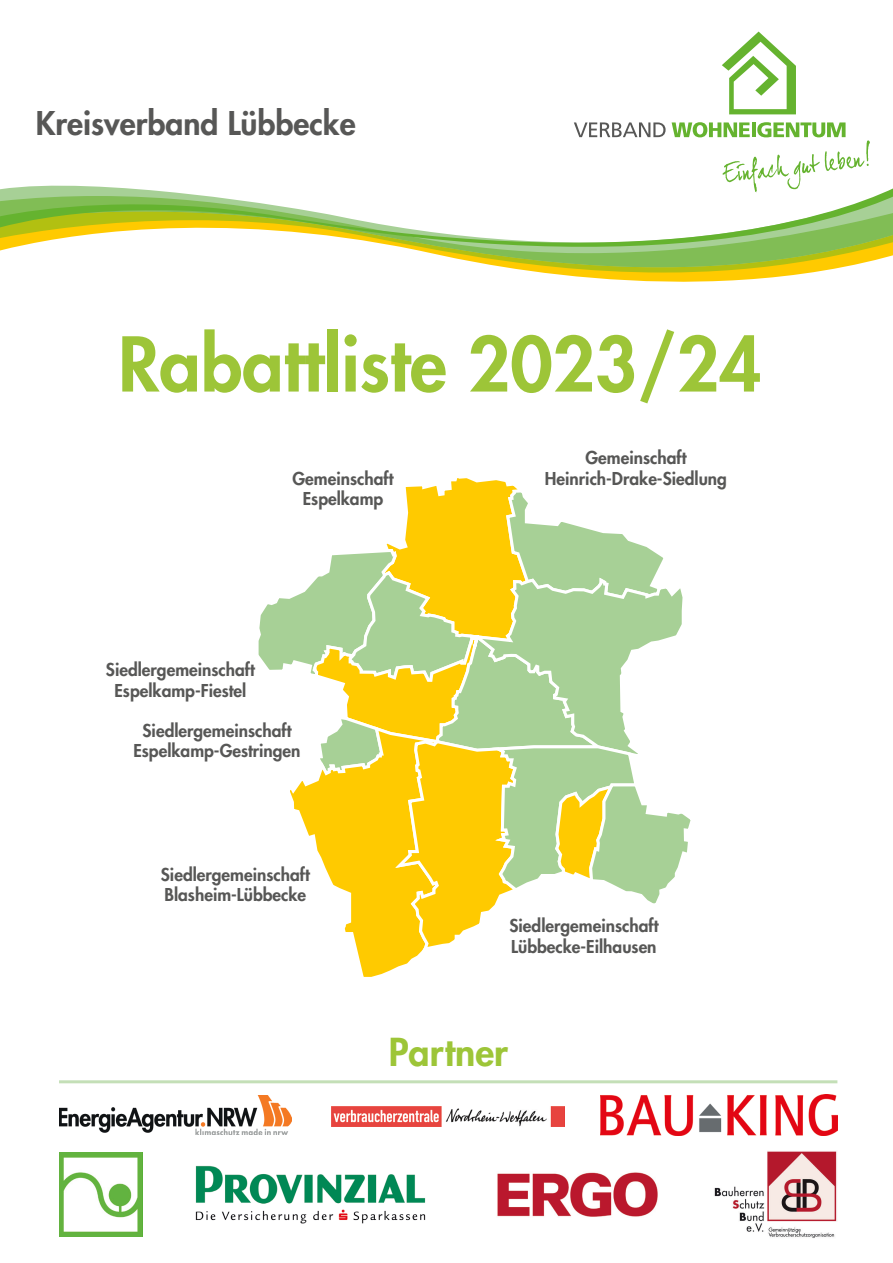
<style>
.page{position:relative;width:893px;height:1263px;background:#fff}
.page>*{position:absolute;margin:0;border:0;box-sizing:border-box;transform-origin:0 0}
.t1{font:800 73.35px "Futura Std";color:#9dc538}
.t2{font:800 37.5px "Futura Std";color:#9dc538}
.t3{font:800 31.8px "Futura Std";color:#575756}
.t4{font:800 17.25px/20.7px "Futura Std";color:#575756;text-align:center}
</style>
<div class="page">
<img style="left:714px;top:1151px;width:123px;height:87px">
<img style="left:195px;top:1165px;width:231px;height:59px">
<img style="left:600px;top:1095px;width:237px;height:40px">
<img style="left:332px;top:1107px;width:232px;height:19px">
<img style="left:59px;top:1095px;width:233px;height:40px">
<img style="left:497px;top:1172px;width:161px;height:45px">
<img style="left:59px;top:1153px;width:84px;height:83px">
<svg style="left:0;top:185px;width:893px;height:97px"></svg>
<svg style="left:574px;top:122px;width:92px;height:15px"></svg>
<svg style="left:722px;top:32px;width:74px;height:82px"></svg>
<svg style="left:672px;top:122px;width:198px;height:70px"></svg>
<svg style="left:258px;top:478px;width:433px;height:499px"></svg>
<svg style="left:59px;top:1080px;width:778px;height:3px"></svg>
<h3 class="t3" style="left:36px;top:103px;width:321px">Kreisverband Lübbecke</h3>
<h1 class="t1" style="left:118px;top:318px;width:645px">Rabattliste 2023/24</h1>
<p class="t4" style="left:293px;top:468px;width:103px">Gemeinschaft<br>Espelkamp</p>
<p class="t4" style="left:106px;top:659px;width:150px">Siedlergemeinschaft<br>Espelkamp-Fiestel</p>
<p class="t4" style="left:133px;top:720px;width:169px">Siedlergemeinschaft<br>Espelkamp-Gestringen</p>
<p class="t4" style="left:161px;top:864px;width:150px;text-align:left">Siedlergemeinschaft<br>Blasheim-Lübbecke</p>
<p class="t4" style="left:545px;top:447px;width:183px">Gemeinschaft<br>Heinrich-Drake-Siedlung</p>
<p class="t4" style="left:509px;top:915px;width:150px;text-align:left">Siedlergemeinschaft<br>Lübbecke-Eilhausen</p>
<h2 class="t2" style="left:389px;top:1029px;width:121px">Partner</h2>
</div>
